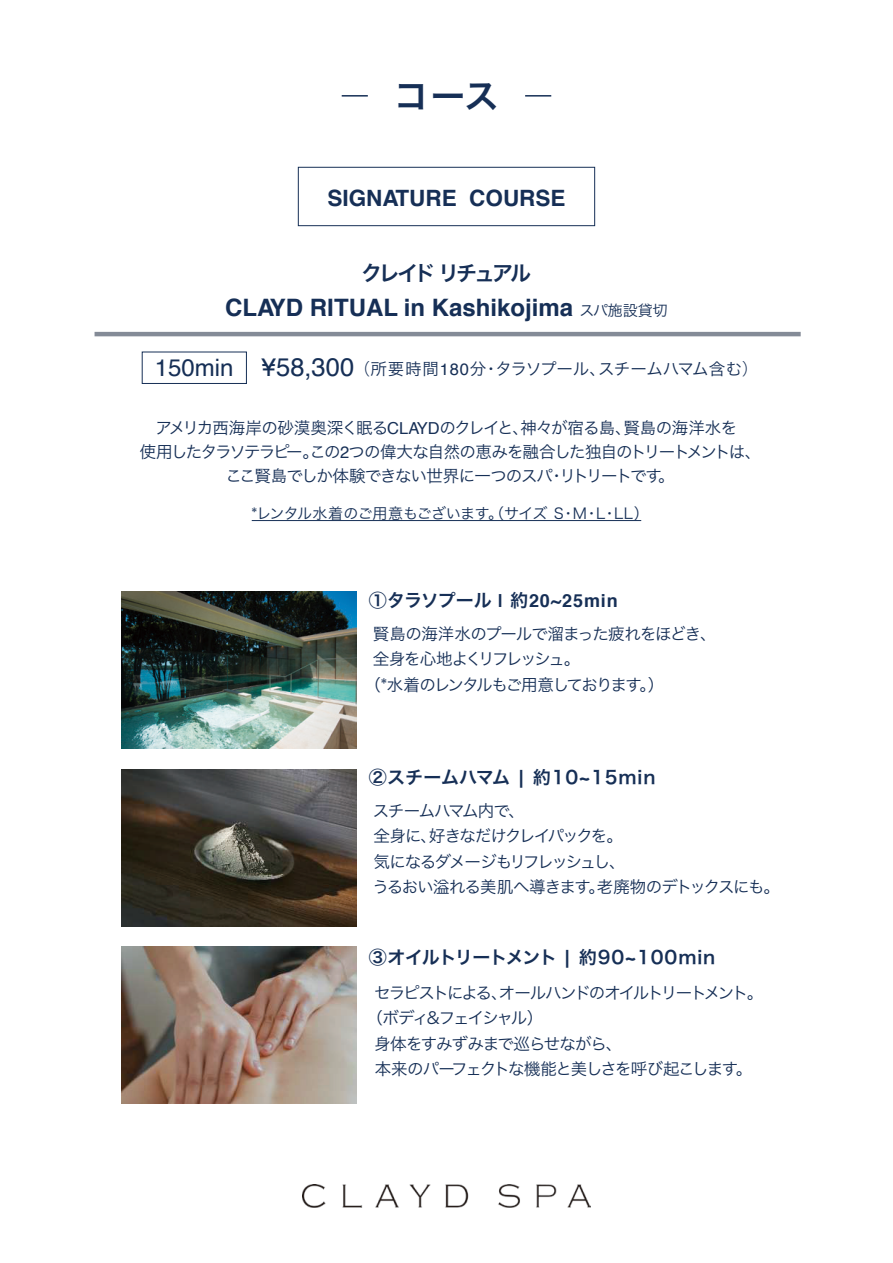
<style>
.page{position:relative;width:893px;height:1263px;background:#fff}
.page>*{position:absolute;margin:0;border:0;box-sizing:border-box;transform-origin:0 0}
.t1{font:34.5px "Hira Kaku Pro N W6";color:#162f56}
.t2{font:700 24px "Helvetica";color:#162f56}
.t3{font:700 22.5px "Helvetica";color:#162f56}
.t4{font:21px "Hiragino Sans W6";letter-spacing:-.145em;color:#162f56}
.t5{font:18px "Hiragino Sans W6";letter-spacing:-.02em;color:#162f56}
.t6{font:18px "Hiragino Sans W6";letter-spacing:.02em;color:#162f56}
.t7{font:700 18px "Helvetica";letter-spacing:.05em;color:#162f56}
.t8{font:16.5px/25.5px "Hiragino Sans W3";letter-spacing:-.08em;color:#162f56;text-align:center}
.t9{font:16.5px "Hiragino Sans W3";letter-spacing:-.02em;color:#162f56}
.t10{font:16.5px "Hiragino Sans W3";letter-spacing:-.12em;color:#162f56}
.t11{font:16.5px "Hiragino Sans W3";letter-spacing:-.055em;color:#162f56}
.t12{font:16.5px "Hiragino Sans W3";letter-spacing:-.13em;color:#162f56}
.t13{font:16.5px "Hiragino Sans W3";letter-spacing:-.135em;color:#162f56}
.t14{font:15px "Hiragino Sans W3";letter-spacing:-.04em;color:#162f56}
.s1{font-family:"Hiragino Sans W3";font-weight:400;font-size:15px}
.s2{font-family:"Helvetica";font-size:24px}
.s3{font-family:"Helvetica";font-size:25.5px}
.s4{font-family:"Koz Go Pr 6 N"}
.s5{font-family:"Helvetica"}
.s6{font-family:"Hiragino Sans W6";font-weight:400}
</style>
<div class="page">
<hr style="left:342px;top:95px;width:26px;height:2px;background:#162f56">
<hr style="left:525px;top:95px;width:26px;height:2px;background:#162f56">
<div style="left:298px;top:167px;width:297px;height:59px;border:1px solid #162f56"></div>
<hr style="left:94px;top:332px;width:706px;height:4px;background:#848b97">
<hr style="left:252px;top:520px;width:389px;height:1px;background:#162f56">
<div style="left:142px;top:352px;width:105px;height:32px;border:1px solid #162f56"></div>
<img style="left:303px;top:1184px;width:287px;height:24px">
<img style="left:122px;top:947px;width:234px;height:157px">
<img style="left:121px;top:591px;width:236px;height:158px">
<img style="left:121px;top:769px;width:236px;height:157px">
<h1 class="t1" style="left:394px;top:65px;width:106px">コース</h1>
<h3 class="t3" style="left:327px;top:180px;width:239px">SIGNATURE COURSE</h3>
<p class="t4" style="left:361px;top:255px;width:171px">クレイド リチュアル</p>
<h2 class="t2" style="left:225px;top:288px;width:444px">CLAYD RITUAL in Kashikojima <span class="s1">スパ施設貸切</span></h2>
<p class="t9" style="left:155px;top:354px;width:605px"><span class="s2">150min</span> <span class="s3">¥58,300</span> <span class="s4">（</span>所要時間<span class="s5">180</span>分・タラソプール、スチームハマム含む<span class="s4">）</span></p>
<p class="t8" style="left:140px;top:414px;width:623px;line-height:24px">アメリカ西海岸の砂漠奥深く眠る<span class="s5">CLAYD</span>のクレイと、神々が宿る島、賢島の海洋水を<br>使用したタラソテラピー。この<span class="s5">2</span>つの偉大な自然の恵みを融合した独自のトリートメントは、ここ賢島でしか体験できない世界に一つのスパ・リトリートです。</p>
<p class="t14" style="left:252px;top:500px;width:398px">*レンタル水着のご用意もございます。（サイズ S・M・L・LL）</p>
<p class="t7" style="left:369px;top:586px;width:250px"><span class="s6">①タラソプール</span> | <span class="s6">約</span>20~25min</p>
<p class="t11" style="left:373px;top:619px;width:345px">賢島の海洋水のプールで溜まった疲れをほどき、</p>
<p class="t12" style="left:373px;top:645px;width:209px">全身を心地よくリフレッシュ。</p>
<p class="t8" style="left:364px;top:671px;width:301px">（*水着のレンタルもご用意しております。）</p>
<p class="t6" style="left:369px;top:761px;width:288px">②スチームハマム | 約10~15min</p>
<p class="t8" style="left:372px;top:796px;width:409px;text-align:left">スチームハマム内で、<br>全身に、好きなだけクレイパックを。<br>気になるダメージもリフレッシュし、<br>うるおい溢れる美肌へ導きます。老廃物のデトックスにも。</p>
<p class="t5" style="left:369px;top:941px;width:348px">③オイルトリートメント | 約90~100min</p>
<p class="t10" style="left:374px;top:978px;width:391px">セラピストによる、オールハンドのオイルトリートメント。</p>
<p class="t13" style="left:366px;top:1003px;width:178px">（ボディ&amp;フェイシャル）</p>
<p class="t8" style="left:374px;top:1030px;width:249px">身体をすみずみまで巡らせながら、</p>
<p class="t8" style="left:374px;top:1055px;width:379px">本来のパーフェクトな機能と美しさを呼び起こします。</p>
</div>
